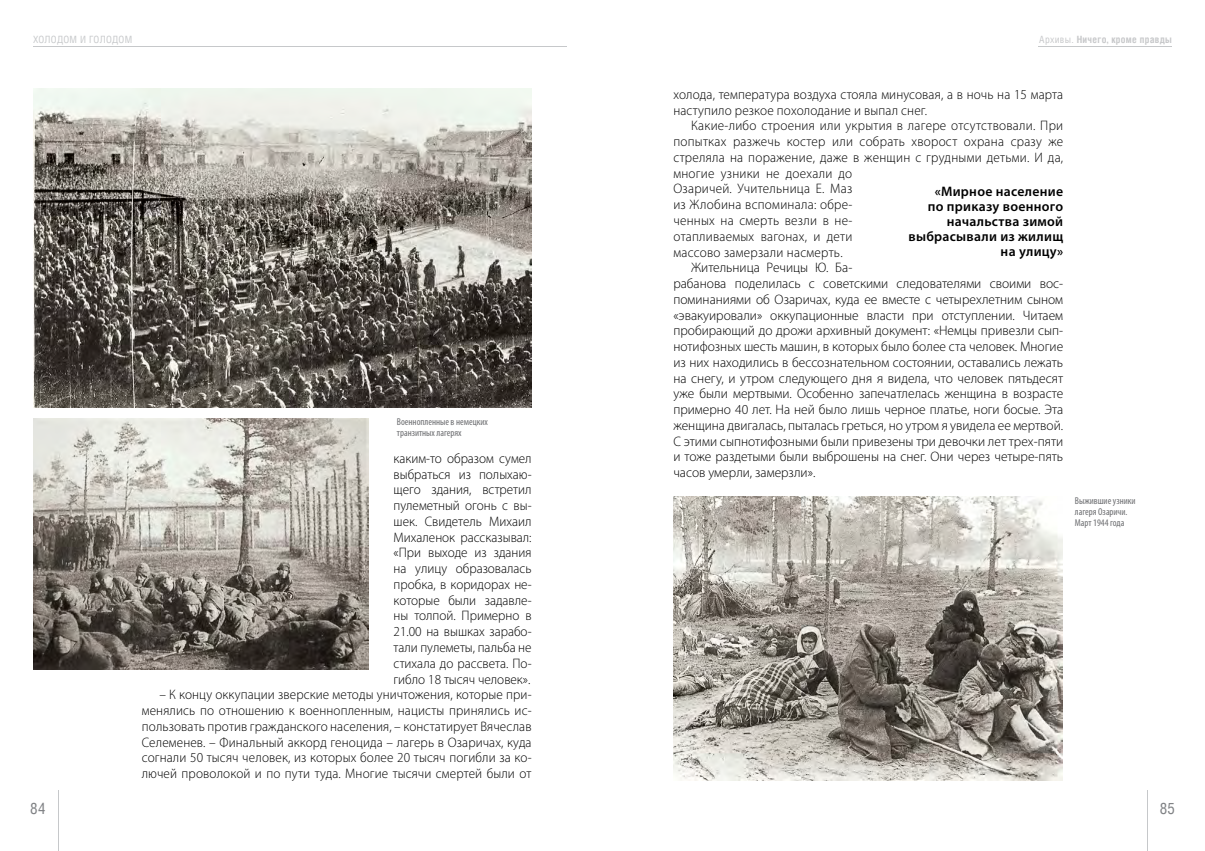
<style>
.page{position:relative;width:1205px;height:851px;background:#fff}
.page>*{position:absolute;margin:0;border:0;box-sizing:border-box;transform-origin:0 0}
.t1{font:15px "AG Letterica Condensed";color:#808285}
.t2{font:300 13.75px/15.8px "Myriad Pro";color:#000;text-align:justify;scale:.96 1}
.t3{font:300 13.75px "Myriad Pro";color:#000}
.t4{font:300 13.75px "Myriad Pro";letter-spacing:.02em;color:#000;scale:.96 1}
.t5{font:600 13.75px/15px "Myriad Pro";letter-spacing:.02em;color:#000;text-align:right}
.t6{font:condensed 10px/11.2px "Myriad Pro";color:#6d6e71}
.t7{font:700 10px "Helios Cond C";letter-spacing:.03em;color:#c7c8ca}
.t8{font:10px "Helios Cond C";letter-spacing:.03em;color:#c6c8ca}
.s1{font-weight:400}
</style>
<div class="page">
<hr style="left:33px;top:46px;width:534px;height:1px;background:#c6c8ca">
<hr style="left:1038px;top:46px;width:134px;height:1px;background:#c6c8ca">
<hr style="left:1147px;top:790px;width:1px;height:60px;background:#c6c8ca">
<hr style="left:58px;top:790px;width:1px;height:60px;background:#c6c8ca">
<img style="left:673px;top:496px;width:390px;height:284px">
<img style="left:33px;top:89px;width:498px;height:318px">
<img style="left:33px;top:418px;width:336px;height:251px">
<p class="t8" style="left:33px;top:33px;width:101px">ХОЛОДОМ И ГОЛОДОМ</p>
<p class="t6" style="left:397px;top:415px;width:93px">Военнопленные в немецких транзитных лагерях</p>
<p class="t2" style="left:394px;top:450px;width:145px">каким-то образом сумел выбраться из полыхаю&shy;щего здания, встретил пулеметный огонь с вы&shy;шек. Свидетель Михаил Михаленок рассказывал: «При выходе из здания на улицу образовалась пробка, в коридорах не&shy;которые были задавле&shy;ны толпой. Примерно в 21.00 на вышках зарабо&shy;тали пулеметы, пальба не стихала до рассвета. По&shy;гибло 18 тысяч человек».</p>
<p class="t2" style="left:142px;top:687px;width:408px;text-indent:18px">– К концу оккупации зверские методы уничтожения, которые при&shy;менялись по отношению к военнопленным, нацисты принялись ис&shy;пользовать против гражданского населения, – констатирует Вячеслав Селеменев. – Финальный аккорд геноцида – лагерь в Озаричах, куда согнали 50 тысяч человек, из которых более 20 тысяч погибли за ко&shy;лючей проволокой и по пути туда. Многие тысячи смертей были от</p>
<p class="t7" style="left:1039px;top:34px;width:134px"><span class="s1">Архивы.</span> Ничего, кроме правды</p>
<p class="t2" style="left:673px;top:87px;width:408px">холода, температура воздуха стояла минусовая, а в ночь на 15 марта наступило резкое похолодание и выпал снег.</p>
<p class="t4" style="left:691px;top:118px;width:389px">Какие-либо строения или ук рытия в лагере отсутствовали. При</p>
<p class="t4" style="left:673px;top:134px;width:408px">попытках разжечь костер или собрать хворост охрана сразу же</p>
<p class="t4" style="left:673px;top:150px;width:407px">стреляла на поражение, даже в женщин с грудными детьми. И да,</p>
<p class="t4" style="left:673px;top:165px;width:188px">многие узники не доехали до</p>
<p class="t4" style="left:673px;top:181px;width:188px">Озаричей. Учительница Е. Маз</p>
<p class="t4" style="left:673px;top:197px;width:188px">из Жлобина вспоминала: обре-</p>
<p class="t4" style="left:673px;top:213px;width:188px">ченных на смерть везли в не-</p>
<p class="t4" style="left:673px;top:228px;width:188px">отапливаемых вагонах, и дети</p>
<p class="t4" style="left:673px;top:244px;width:178px">массово замерзали насмерть.</p>
<p class="t3" style="left:691px;top:260px;width:163px">Жительница Речицы Ю. Ба-</p>
<p class="t3" style="left:673px;top:276px;width:391px">рабанова поделилась с советскими следователями своими вос-</p>
<p class="t3" style="left:673px;top:291px;width:391px">поминаниями об Озаричах, куда ее вместе с четырехлетним сыном</p>
<p class="t3" style="left:673px;top:307px;width:391px">«эвакуировали» оккупационные власти при отступлении. Читаем</p>
<p class="t3" style="left:673px;top:323px;width:391px">пробирающий до дрожи архивный документ: «Немцы привезли сып-</p>
<p class="t3" style="left:673px;top:339px;width:391px">нотифозных шесть машин, в которых было более ста человек. Многие</p>
<p class="t3" style="left:673px;top:354px;width:391px">из них находились в бессознательном состоянии, оставались лежать</p>
<p class="t3" style="left:673px;top:370px;width:391px">на снегу, и утром следующего дня я видела, что человек пятьдесят</p>
<p class="t3" style="left:673px;top:386px;width:391px">уже были мертвыми. Особенно запечатлелась женщина в возрасте</p>
<p class="t3" style="left:673px;top:402px;width:391px">примерно 40 лет. На ней было лишь черное платье, ноги босые. Эта</p>
<p class="t3" style="left:673px;top:417px;width:391px">женщина двигалась, пыталась греться, но утром я увидела ее мертвой.</p>
<p class="t3" style="left:673px;top:433px;width:391px">С этими сыпнотифозными были привезены три девочки лет трех-пяти</p>
<p class="t3" style="left:673px;top:449px;width:391px">и тоже раздетыми были выброшены на снег. Они через четыре-пять</p>
<p class="t3" style="left:673px;top:465px;width:143px">часов умерли, замерзли».</p>
<p class="t5" style="left:908px;top:183px;width:156px">«Мирное население<br>по приказу военного начальства зимой выбрасывали из жилищ на улицу»</p>
<p class="t6" style="left:1075px;top:495px;width:62px">Выжившие узники лагеря Озаричи.<br>Март 1944 года</p>
<p class="t1" style="left:30px;top:799px;width:17px">84</p>
<p class="t1" style="left:1159px;top:799px;width:17px">85</p>
</div>
